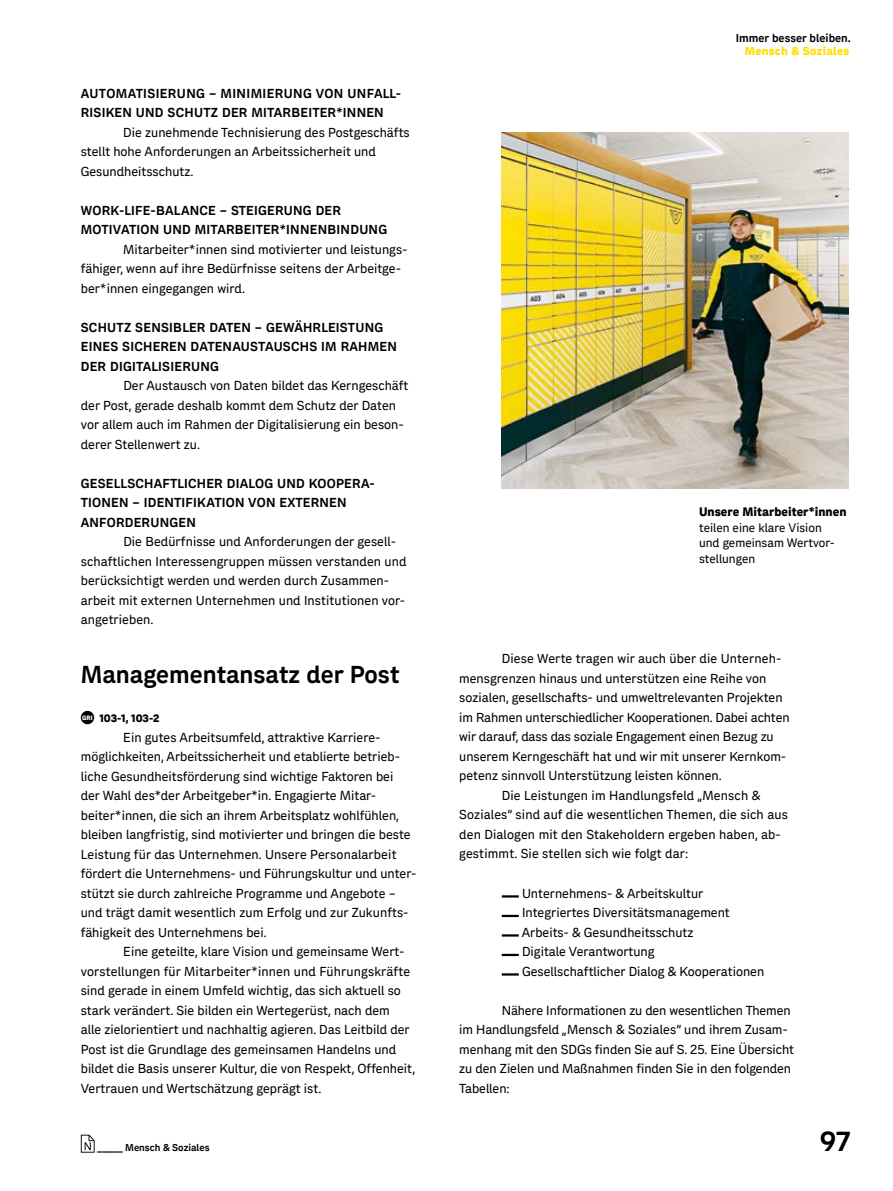
<style>
.page{position:relative;width:893px;height:1191px;background:#fff}
.page>*{position:absolute;margin:0;border:0;box-sizing:border-box;transform-origin:0 0}
.t1{font:700 27px "Post Sans";color:#000}
.t2{font:700 24px "Post Sans";color:#000}
.t3{font:12.75px/19.5px "Post Sans";color:#000}
.t4{font:700 12.75px/19.5px "Post Sans";letter-spacing:.02em;color:#000}
.t5{font:12px/15.8px "Post Sans";color:#000}
.t6{font:800 12px "Post Sans";color:#000}
.t7{font:700 11.25px "Post Sans";color:#000}
.t8{font:800 11.25px "Post Sans";letter-spacing:.025em;color:#fd0}
.t9{font:800 10.5px "Post Sans";color:#000}
.t10{font:700 9.75px "Post Sans";color:#000}
</style>
<div class="page">
<svg style="left:81px;top:1134px;width:14px;height:18px"></svg>
<div style="left:81px;top:711px;width:13px;height:13px;background:#000;border-radius:50%"></div>
<svg style="left:502px;top:895px;width:17px;height:2px"></svg>
<hr style="left:502px;top:914px;width:17px;height:3px;background:#000">
<svg style="left:502px;top:934px;width:17px;height:2px"></svg>
<hr style="left:502px;top:953px;width:17px;height:3px;background:#000">
<svg style="left:502px;top:973px;width:17px;height:2px"></svg>
<img style="left:502px;top:132px;width:347px;height:356px">
<p class="t4" style="left:81px;top:83px;width:320px">AUTOMATISIERUNG – MINIMIERUNG VON UNFALL-<br>RISIKEN UND SCHUTZ DER MITARBEITER*INNEN</p>
<p class="t3" style="left:81px;top:122px;width:330px;text-indent:43px">Die zunehmende Technisierung des Postgeschäfts stellt hohe Anforderungen an Arbeitssicherheit und<br>Gesundheitsschutz.</p>
<p class="t4" style="left:81px;top:200px;width:308px">WORK-LIFE-BALANCE – STEIGERUNG DER<br>MOTIVATION UND MITARBEITER*INNENBINDUNG</p>
<p class="t3" style="left:81px;top:239px;width:328px;text-indent:43px">Mitarbeiter*innen sind motivierter und leistungs&shy;fähiger, wenn auf ihre Bedürfnisse seitens der Arbeitge&shy;ber*innen eingegangen wird.</p>
<p class="t4" style="left:81px;top:317px;width:318px">SCHUTZ SENSIBLER DATEN – GEWÄHRLEISTUNG<br>EINES SICHEREN DATENAUSTAUSCHS IM RAHMEN<br>DER DIGITALISIERUNG</p>
<p class="t3" style="left:81px;top:376px;width:329px;text-indent:43px">Der Austausch von Daten bildet das Kerngeschäft der Post, gerade deshalb kommt dem Schutz der Daten vor allem auch im Rahmen der Digitalisierung ein beson&shy;derer Stellenwert zu.</p>
<p class="t4" style="left:81px;top:473px;width:294px">GESELLSCHAFTLICHER DIALOG UND KOOPERA-<br>TIONEN – IDENTIFIKATION VON EXTERNEN<br>ANFORDERUNGEN</p>
<p class="t3" style="left:81px;top:532px;width:327px;text-indent:43px">Die Bedürfnisse und Anforderungen der gesell&shy;schaftlichen Interessengruppen müssen verstanden und berücksichtigt werden und werden durch Zusammen&shy;arbeit mit externen Unternehmen und Institutionen vor&shy;angetrieben.</p>
<h2 class="t2" style="left:81px;top:659px;width:320px">Managementansatz der Post</h2>
<p class="t9" style="left:82px;top:711px;width:79px"><sup>GRI</sup> 103-1, 103-2</p>
<p class="t3" style="left:81px;top:727px;width:337px;text-indent:43px">Ein gutes Arbeitsumfeld, attraktive Karriere&shy;möglichkeiten, Arbeitssicherheit und etablierte betrieb&shy;liche Gesundheitsförderung sind wichtige Faktoren bei<br>der Wahl des*der Arbeitgeber*in. Engagierte Mitar&shy;beiter*innen, die sich an ihrem Arbeitsplatz wohlfühlen, bleiben langfristig, sind motivierter und bringen die beste Leistung für das Unternehmen. Unsere Personalarbeit fördert die Unternehmens- und Führungskultur und unter&shy;stützt sie durch zahlreiche Programme und Angebote – und trägt damit wesentlich zum Erfolg und zur Zukunfts&shy;fähigkeit des Unternehmens bei.</p>
<p class="t3" style="left:81px;top:941px;width:336px;text-indent:43px">Eine geteilte, klare Vision und gemeinsame Wert&shy;vorstellungen für Mitarbeiter*innen und Führungskräfte sind gerade in einem Umfeld wichtig, das sich aktuell so stark verändert. Sie bilden ein Wertegerüst, nach dem<br>alle zielorientiert und nachhaltig agieren. Das Leitbild der Post ist die Grundlage des gemeinsamen Handelns und bildet die Basis unserer Kultur, die von Respekt, Offenheit, Vertrauen und Wertschätzung geprägt ist.</p>
<p class="t10" style="left:97px;top:1141px;width:114px">_____ Mensch &amp; Soziales</p>
<p class="t7" style="left:736px;top:31px;width:116px">Immer besser bleiben.</p>
<p class="t8" style="left:745px;top:44px;width:106px">Mensch &amp; Soziales</p>
<p class="t6" style="left:699px;top:504px;width:149px">Unsere Mitarbeiter*innen</p>
<p class="t5" style="left:699px;top:519px;width:137px">teilen eine klare Vision und gemeinsam Wertvor&shy;stellungen</p>
<p class="t3" style="left:502px;top:649px;width:281px">Diese Werte tragen wir auch über die Unterneh-</p>
<p class="t3" style="left:459px;top:668px;width:309px">mensgrenzen hinaus und unterstützen eine Reihe von</p>
<p class="t3" style="left:459px;top:688px;width:325px">sozialen, gesellschafts- und umweltrelevanten Projekten</p>
<p class="t3" style="left:459px;top:707px;width:332px">im Rahmen unterschiedlicher Kooperationen. Dabei achten</p>
<p class="t3" style="left:459px;top:727px;width:316px">wir darauf, dass das soziale Engagement einen Bezug zu</p>
<p class="t3" style="left:459px;top:746px;width:329px">unserem Kerngeschäft hat und wir mit unserer Kernkom-</p>
<p class="t3" style="left:459px;top:766px;width:264px">petenz sinnvoll Unterstützung leisten können.</p>
<p class="t3" style="left:502px;top:785px;width:260px">Die Leistungen im Handlungsfeld „Mensch &amp;</p>
<p class="t3" style="left:459px;top:805px;width:330px">Soziales“ sind auf die wesentlichen Themen, die sich aus</p>
<p class="t3" style="left:459px;top:824px;width:320px">den Dialogen mit den Stakeholdern ergeben haben, ab--</p>
<p class="t3" style="left:459px;top:844px;width:231px">gestimmt. Sie stellen sich wie folgt dar:</p>
<p class="t3" style="left:522px;top:883px;width:244px">Unternehmens- &amp; Arbeitskultur Integriertes Diversitätsmanagement Arbeits- &amp; Gesundheitsschutz<br>Digitale Verantwortung<br>Gesellschaftlicher Dialog &amp; Kooperationen</p>
<p class="t3" style="left:459px;top:1000px;width:336px;text-indent:43px">Nähere Informationen zu den wesentlichen Themen im Handlungsfeld „Mensch &amp; Soziales“ und ihrem Zusam&shy;menhang mit den SDGs finden Sie auf S. 25. Eine Übersicht zu den Zielen und Maßnahmen finden Sie in den folgenden Tabellen:</p>
<h1 class="t1" style="left:820px;top:1124px;width:32px">97</h1>
</div>
